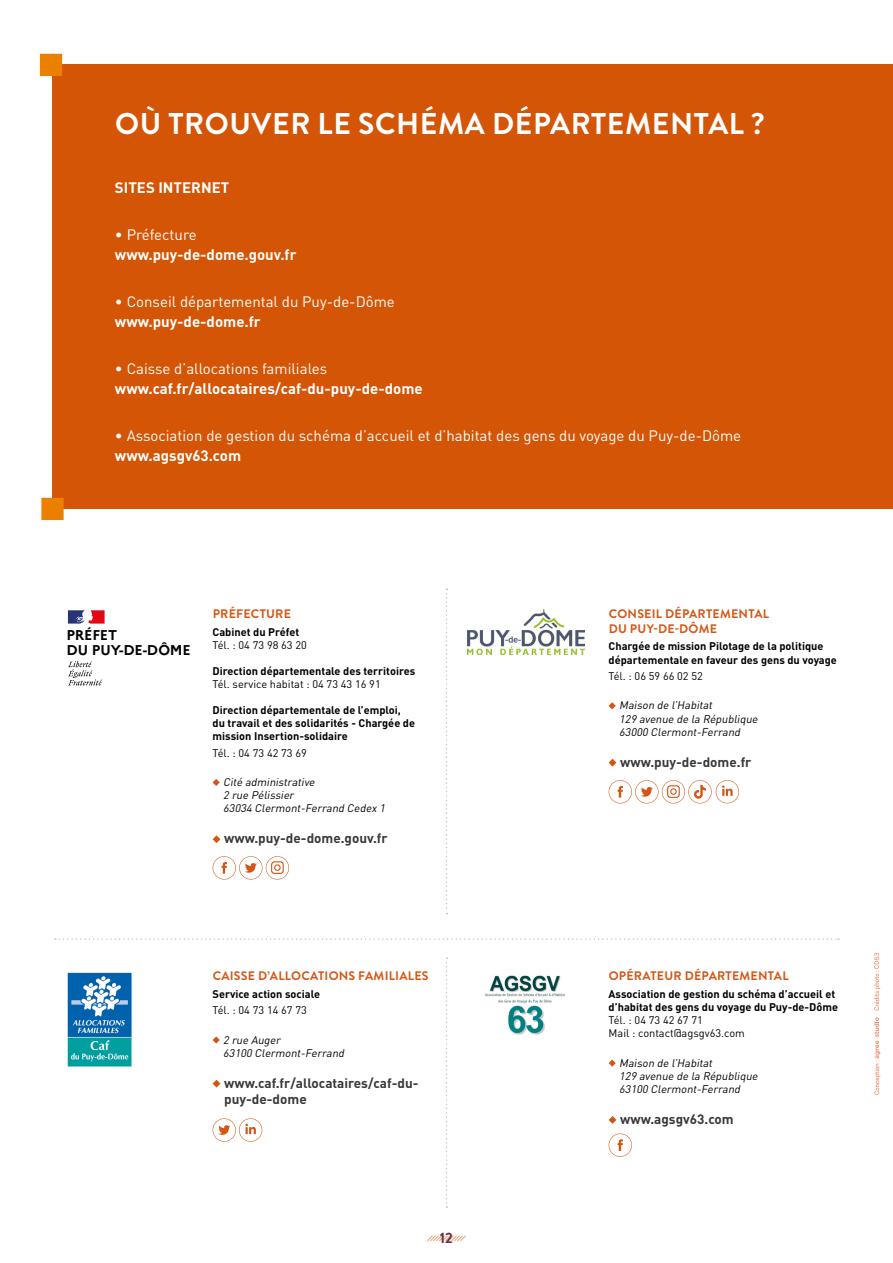
<style>
.page{position:relative;width:893px;height:1263px;background:#fff}
.page>*{position:absolute;margin:0;border:0;box-sizing:border-box;transform-origin:0 0}
.t1{font:700 30px "Brandon Grotesque";letter-spacing:.02em;color:#fff}
.t2{font:15px "DIN";color:#fff}
.t3{font:700 15px "DIN";color:#fff}
.t4{font:700 15px "Brandon Grotesque";color:#682c48}
.t5{font:700 14.1px/14.4px "Marianne";letter-spacing:-.01em;color:#020203}
.t6{font:700 13.5px/16.2px "DIN";color:#3b3838}
.t7{font:700 12.3px/14.9px "Brandon Grotesque";letter-spacing:.02em;color:#d55514}
.t8{font:700 10.95px/13.2px "DIN";color:#000}
.t9{font:italic 10.95px/13.2px "DIN Pro";color:#000}
.t10{font:10.95px/13.2px "DIN Pro";color:#000}
</style>
<div class="page">
<svg style="left:427px;top:1235px;width:39px;height:7px"></svg>
<div style="left:52px;top:65px;width:841px;height:444px;background:#d55506"></div>
<div style="left:41px;top:498px;width:23px;height:22px;background:#eb8000;border:2px solid #eb8000"></div>
<div style="left:40px;top:54px;width:22px;height:22px;background:#eb8000"></div>
<img style="left:468px;top:610px;width:117px;height:44px">
<svg style="left:68px;top:610px;width:37px;height:14px"></svg>
<svg style="left:68px;top:661px;width:34px;height:24px"></svg>
<svg style="left:609px;top:702px;width:7px;height:7px"></svg>
<svg style="left:609px;top:759px;width:7px;height:7px"></svg>
<svg style="left:609px;top:780px;width:130px;height:23px"></svg>
<svg style="left:213px;top:1118px;width:49px;height:24px"></svg>
<svg style="left:213px;top:856px;width:76px;height:23px"></svg>
<svg style="left:609px;top:1133px;width:23px;height:24px"></svg>
<svg style="left:446px;top:957px;width:1px;height:251px"></svg>
<svg style="left:213px;top:779px;width:7px;height:7px"></svg>
<svg style="left:213px;top:835px;width:7px;height:8px"></svg>
<img style="left:67px;top:972px;width:65px;height:94px">
<svg style="left:213px;top:1036px;width:7px;height:7px"></svg>
<svg style="left:213px;top:1080px;width:7px;height:7px"></svg>
<svg style="left:55px;top:938px;width:784px;height:2px"></svg>
<img style="left:485px;top:975px;width:80px;height:60px">
<svg style="left:609px;top:1059px;width:7px;height:8px"></svg>
<svg style="left:609px;top:1116px;width:7px;height:8px"></svg>
<svg style="left:446px;top:589px;width:1px;height:325px"></svg>
<svg style="left:874px;top:1017px;width:6px;height:78px"></svg>
<svg style="left:874px;top:953px;width:6px;height:57px"></svg>
<h1 class="t1" style="left:115px;top:103px;width:651px">OÙ TROUVER LE SCHÉMA DÉPARTEMENTAL ?</h1>
<h2 class="t3" style="left:115px;top:177px;width:116px">SITES INTERNET</h2>
<h2 class="t2" style="left:115px;top:225px;width:83px">• Préfecture</h2>
<h2 class="t3" style="left:115px;top:244px;width:183px">www.puy-de-dome.gouv.fr</h2>
<h2 class="t2" style="left:115px;top:292px;width:281px">• Conseil départemental du Puy-de-Dôme</h2>
<h2 class="t3" style="left:115px;top:311px;width:147px">www.puy-de-dome.fr</h2>
<h2 class="t2" style="left:115px;top:359px;width:214px">• Caisse d’allocations familiales</h2>
<h2 class="t3" style="left:115px;top:378px;width:309px">www.caf.fr/allocataires/caf-du-puy-de-dome</h2>
<h2 class="t2" style="left:115px;top:426px;width:628px">• Association de gestion du schéma d’accueil et d’habitat des gens du voyage du Puy-de-Dôme</h2>
<h2 class="t3" style="left:115px;top:445px;width:128px">www.agsgv63.com</h2>
<p class="t5" style="left:66px;top:628px;width:126px">PRÉFET<br>DU PUY-DE-DÔME</p>
<p class="t7" style="left:213px;top:607px;width:80px">PRÉFECTURE</p>
<p class="t8" style="left:213px;top:625px;width:88px">Cabinet du Préfet</p>
<p class="t10" style="left:213px;top:637px;width:96px">Tél. : 04 73 98 63 20</p>
<p class="t8" style="left:213px;top:664px;width:204px">Direction départementale des territoires</p>
<p class="t10" style="left:213px;top:676px;width:170px">Tél. service habitat : 04 73 43 16 91</p>
<p class="t8" style="left:213px;top:703px;width:204px">Direction départementale de l’emploi, du travail et des solidarités - Chargée de mission Insertion-solidaire</p>
<p class="t10" style="left:213px;top:745px;width:96px">Tél. : 04 73 42 73 69</p>
<p class="t9" style="left:223px;top:774px;width:166px">Cité administrative<br>2 rue Pélissier<br>63034 Clermont-Ferrand Cedex 1</p>
<p class="t6" style="left:224px;top:830px;width:165px">www.puy-de-dome.gouv.fr</p>
<p class="t7" style="left:213px;top:969px;width:217px">CAISSE D’ALLOCATIONS FAMILIALES</p>
<p class="t8" style="left:213px;top:987px;width:109px">Service action sociale</p>
<p class="t10" style="left:213px;top:1003px;width:96px">Tél. : 04 73 14 67 73</p>
<p class="t9" style="left:223px;top:1032px;width:125px">2 rue Auger<br>63100 Clermont-Ferrand</p>
<p class="t6" style="left:224px;top:1074px;width:196px">www.caf.fr/allocataires/caf-du&shy;puy-de-dome</p>
<h2 class="t4" style="left:440px;top:1227px;width:15px">12</h2>
<p class="t7" style="left:609px;top:607px;width:162px">CONSEIL DÉPARTEMENTAL<br>DU PUY-DE-DÔME</p>
<p class="t8" style="left:609px;top:639px;width:230px">Chargée de mission Pilotage de la politique départementale en faveur des gens du voyage</p>
<p class="t10" style="left:609px;top:668px;width:96px">Tél. : 06 59 66 02 52</p>
<p class="t9" style="left:619px;top:698px;width:143px">Maison de l’Habitat<br>129 avenue de la République<br>63000 Clermont-Ferrand</p>
<p class="t6" style="left:620px;top:753px;width:133px">www.puy-de-dome.fr</p>
<p class="t7" style="left:609px;top:969px;width:181px">OPÉRATEUR DÉPARTEMENTAL</p>
<p class="t8" style="left:609px;top:987px;width:231px">Association de gestion du schéma d’accueil et d’habitat des gens du voyage du Puy-de-Dôme</p>
<p class="t10" style="left:609px;top:1012px;width:138px">Tél. : 04 73 42 67 71<br>Mail : contact@agsgv63.com</p>
<p class="t9" style="left:619px;top:1055px;width:143px">Maison de l’Habitat<br>129 avenue de la République<br>63100 Clermont-Ferrand</p>
<p class="t6" style="left:620px;top:1110px;width:115px">www.agsgv63.com</p>
</div>
